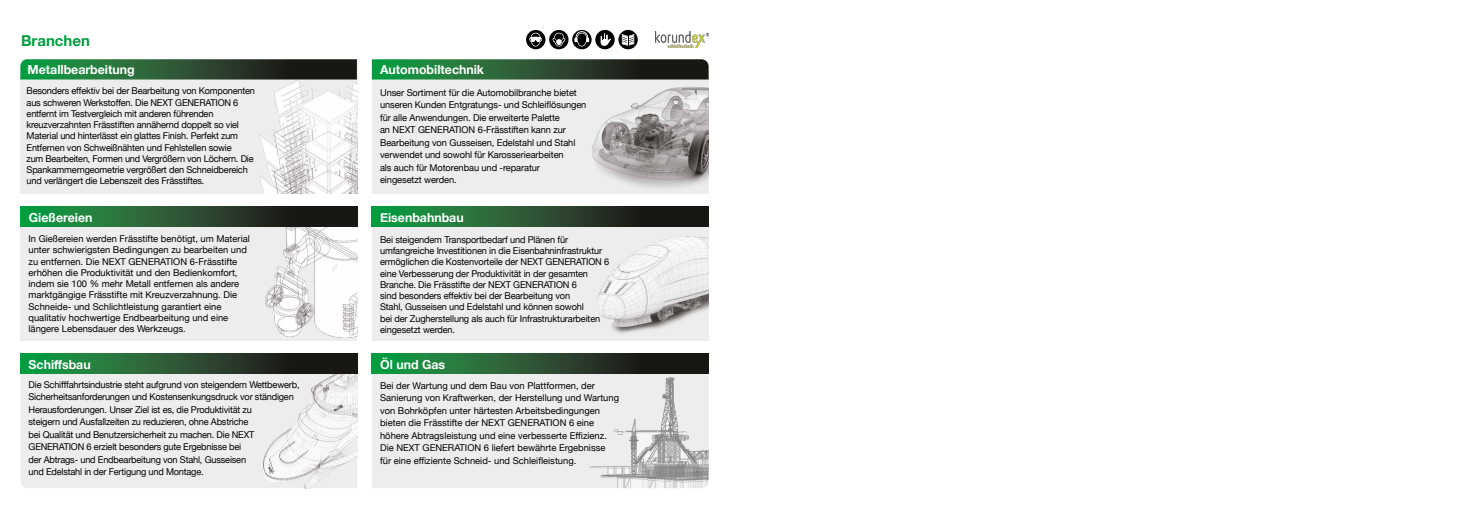
<style>
.page{position:relative;width:1474px;height:521px;background:#fff}
.page>*{position:absolute;margin:0;border:0;box-sizing:border-box;transform-origin:0 0}
.t1{font:700 14.96px "Helvetica Neue";color:#009d40}
.t2{font:700 12.51px "Helvetica Neue";color:#fff}
.t3{font:9.36px/11.3px "Helvetica Neue";letter-spacing:-.015em;color:#000}
</style>
<div class="page">
<div style="left:21px;top:59px;width:337px;height:135px;background:#ededed"></div>
<img style="left:260px;top:80px;width:98px;height:114px">
<svg style="left:20px;top:59px;width:337px;height:21px;background:#285735"></svg>
<div style="left:372px;top:69px;width:336px;height:125px;background:#ededed"></div>
<img style="left:592px;top:87px;width:116px;height:101px">
<div style="left:21px;top:206px;width:336px;height:135px;background:#ededed"></div>
<img style="left:265px;top:227px;width:92px;height:110px">
<div style="left:372px;top:206px;width:336px;height:135px;background:#ededed"></div>
<img style="left:597px;top:236px;width:111px;height:97px">
<div style="left:21px;top:374px;width:206px;height:114px;background:#ededed"></div>
<img style="left:227px;top:374px;width:130px;height:114px">
<div style="left:372px;top:374px;width:206px;height:114px;background:#ededed"></div>
<img style="left:578px;top:374px;width:130px;height:114px">
<svg style="left:372px;top:59px;width:336px;height:21px;background:#285735"></svg>
<svg style="left:372px;top:206px;width:336px;height:21px;background:#20512d"></svg>
<svg style="left:372px;top:353px;width:336px;height:21px;background:#20512d"></svg>
<svg style="left:21px;top:206px;width:336px;height:21px;background:#20512d"></svg>
<svg style="left:20px;top:353px;width:337px;height:21px;background:#20512d"></svg>
<svg style="left:549px;top:30px;width:19px;height:19px"></svg>
<svg style="left:572px;top:30px;width:19px;height:19px"></svg>
<div style="left:595px;top:30px;width:19px;height:19px;background:#000;border-radius:50%"></div>
<svg style="left:618px;top:30px;width:19px;height:19px"></svg>
<svg style="left:526px;top:30px;width:19px;height:19px"></svg>
<svg style="left:529px;top:33px;width:13px;height:13px"></svg>
<svg style="left:552px;top:33px;width:14px;height:13px"></svg>
<svg style="left:574px;top:31px;width:15px;height:15px"></svg>
<svg style="left:600px;top:33px;width:11px;height:13px"></svg>
<svg style="left:622px;top:34px;width:12px;height:12px"></svg>
<img style="left:655px;top:32px;width:53px;height:16px">
<h1 class="t1" style="left:21px;top:29px;width:70px">Branchen</h1>
<h2 class="t2" style="left:28px;top:60px;width:109px">Metallbearbeitung</h2>
<h2 class="t2" style="left:380px;top:60px;width:105px">Automobiltechnik</h2>
<p class="t3" style="left:27px;top:86px;width:230px">Besonders effektiv bei der Bearbeitung von Komponenten aus schweren Werkstoffen. Die NEXT GENERATION 6 entfernt im Testvergleich mit anderen führenden kreuzverzahnten Frässtiften annähernd doppelt so viel Material und hinterlässt ein glattes Finish. Perfekt zum Entfernen von Schweißnähten und Fehlstellen sowie<br>zum Bearbeiten, Formen und Vergrößern von Löchern. Die Spankammerngeometrie vergrößert den Schneidbereich und verlängert die Lebenszeit des Frässtiftes.</p>
<p class="t3" style="left:380px;top:87px;width:208px;line-height:12.5px">Unser Sortiment für die Automobilbranche bietet unseren Kunden Entgratungs- und Schleiflösungen für alle Anwendungen. Die erweiterte Palette<br>an NEXT GENERATION 6-Frässtiften kann zur Bearbeitung von Gusseisen, Edelstahl und Stahl verwendet und sowohl für Karosseriearbeiten<br>als auch für Motorenbau und -reparatur<br>eingesetzt werden.</p>
<h2 class="t2" style="left:29px;top:207px;width:65px">Gießereien</h2>
<h2 class="t2" style="left:380px;top:207px;width:85px">Eisenbahnbau</h2>
<p class="t3" style="left:29px;top:234px;width:223px">In Gießereien werden Frässtifte benötigt, um Material unter schwierigsten Bedingungen zu bearbeiten und zu entfernen. Die NEXT GENERATION 6-Frässtifte erhöhen die Produktivität und den Bedienkomfort, indem sie 100 % mehr Metall entfernen als andere marktgängige Frässtifte mit Kreuzverzahnung. Die Schneide- und Schlichtleistung garantiert eine qualitativ hochwertige Endbearbeitung und eine längere Lebensdauer des Werkzeugs.</p>
<p class="t3" style="left:380px;top:234px;width:231px">Bei steigendem Transportbedarf und Plänen für umfangreiche Investitionen in die Eisenbahninfrastruktur ermöglichen die Kostenvorteile der NEXT GENERATION 6 eine Verbesserung der Produktivität in der gesamten Branche. Die Frässtifte der NEXT GENERATION 6<br>sind besonders effektiv bei der Bearbeitung von<br>Stahl, Gusseisen und Edelstahl und können sowohl<br>bei der Zugherstellung als auch für Infrastrukturarbeiten eingesetzt werden.</p>
<h2 class="t2" style="left:29px;top:354px;width:64px">Schiffsbau</h2>
<h2 class="t2" style="left:380px;top:354px;width:67px">Öl und Gas</h2>
<p class="t3" style="left:29px;top:378px;width:272px;line-height:12.5px">Die Schifffahrtsindustrie steht aufgrund von steigendem Wettbewerb, Sicherheitsanforderungen und Kostensenkungsdruck vor ständigen Herausforderungen. Unser Ziel ist es, die Produktivität zu<br>steigern und Ausfallzeiten zu reduzieren, ohne Abstriche<br>bei Qualität und Benutzersicherheit zu machen. Die NEXT GENERATION 6 erzielt besonders gute Ergebnisse bei<br>der Abtrags- und Endbearbeitung von Stahl, Gusseisen<br>und Edelstahl in der Fertigung und Montage.</p>
<p class="t3" style="left:380px;top:380px;width:240px;line-height:12.5px">Bei der Wartung und dem Bau von Plattformen, der Sanierung von Kraftwerken, der Herstellung und Wartung von Bohrköpfen unter härtesten Arbeitsbedingungen bieten die Frässtifte der NEXT GENERATION 6 eine höhere Abtragsleistung und eine verbesserte Effizienz.<br>Die NEXT GENERATION 6 liefert bewährte Ergebnisse<br>für eine effiziente Schneid- und Schleifleistung.</p>
</div>
